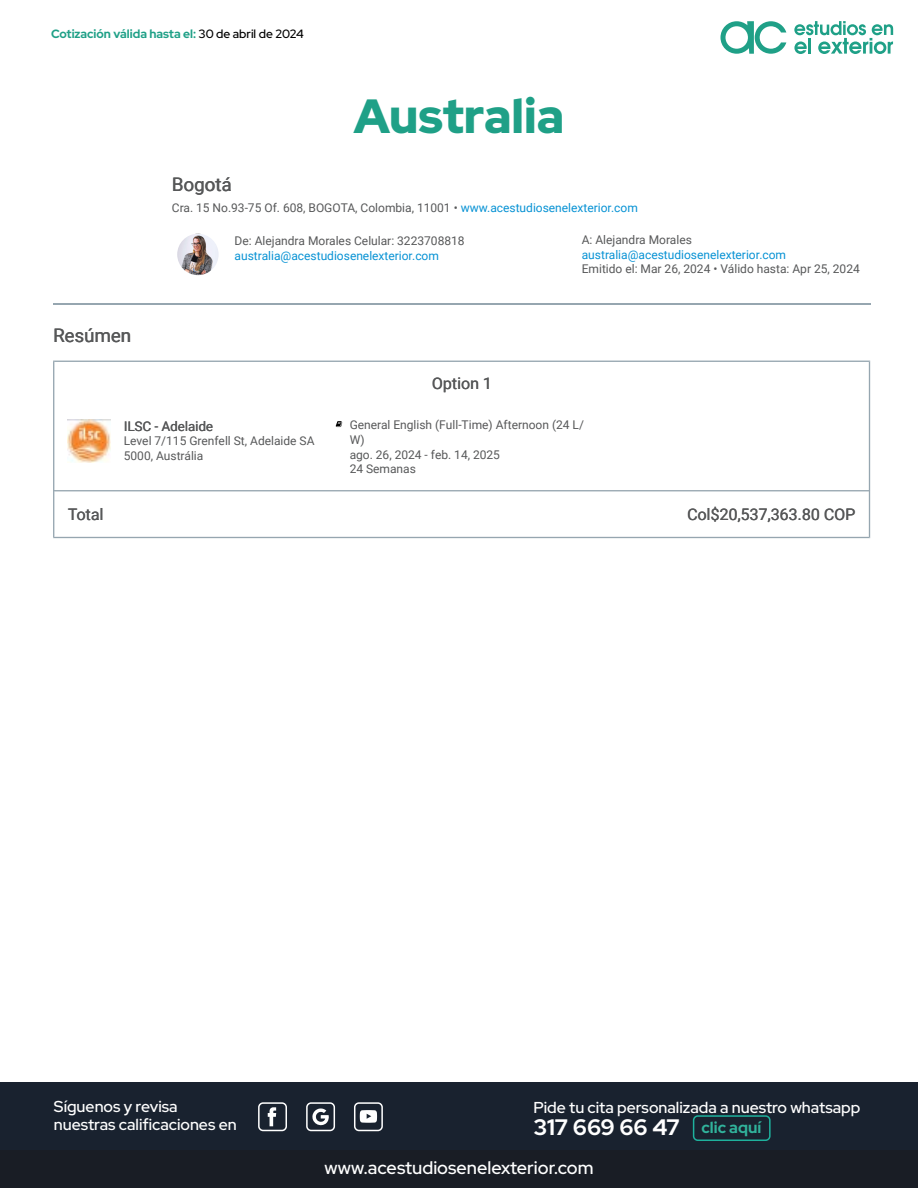
<style>
.page{position:relative;width:918px;height:1188px;background:#fff}
.page>*{position:absolute;margin:0;border:0;box-sizing:border-box;transform-origin:0 0}
.t1{font:900 48px "Red Hat Display";color:#1fa087}
.t2{font:700 22.35px "Red Hat Display";color:#fff}
.t3{font:18.75px "Roboto";color:#575859}
.t4{font:500 18px "Red Hat Display";color:#fff}
.t5{font:16.05px "Roboto";color:#575859}
.t6{font:500 15.75px/17.1px "Red Hat Display";color:#fff}
.t7{font:13.35px "Roboto";color:#575859}
.t8{font:12px/14.7px "Roboto";color:#575859}
.t9{font:12px "Roboto";color:#0792d4}
.t10{font:700 12px "Red Hat Display";color:#1fa087}
.s1{font-weight:500;color:#000}
.s2{color:#0792d4}
.s3{font-size:15.75px;color:#31b39c}
</style>
<div class="page">
<svg style="left:794px;top:21px;width:99px;height:33px"></svg>
<svg style="left:720px;top:21px;width:66px;height:33px"></svg>
<div style="left:1px;top:1082px;width:917px;height:106px;background:#19222f"></div>
<div style="left:1px;top:1150px;width:917px;height:38px;background:#191d25"></div>
<svg style="left:268px;top:1107px;width:8px;height:19px"></svg>
<svg style="left:312px;top:1108px;width:17px;height:18px"></svg>
<div style="left:258px;top:1102px;width:29px;height:29px;border:2px solid #fff;border-radius:4px"></div>
<div style="left:306px;top:1102px;width:29px;height:29px;border:2px solid #fff;border-radius:4px"></div>
<div style="left:354px;top:1102px;width:29px;height:29px;border:2px solid #fff;border-radius:4px"></div>
<div style="left:693px;top:1115px;width:78px;height:26px;border:2px solid #1eb19d;border-radius:4px"></div>
<svg style="left:360px;top:1110px;width:17px;height:13px"></svg>
<svg style="left:177px;top:234px;width:42px;height:41px"></svg>
<hr style="left:53px;top:303px;width:817px;height:2px;background:#96a6b0">
<svg style="left:53px;top:361px;width:817px;height:177px"></svg>
<img style="left:68px;top:419px;width:42px;height:43px">
<p class="t10" style="left:51px;top:26px;width:254px">Cotización válida hasta el: <span class="s1">30 de abril de 2024</span></p>
<h1 class="t1" style="left:354px;top:84px;width:212px">Australia</h1>
<h3 class="t3" style="left:53px;top:322px;width:79px">Resœmen</h3>
<h3 class="t3" style="left:172px;top:171px;width:61px">Bogot‡</h3>
<p class="t8" style="left:172px;top:200px;width:468px">Cra. 15 No.93-75 Of. 608, BOGOTA, Colombia, 11001 ¥ <span class="s2">www.acestudiosenelexterior.com</span></p>
<p class="t8" style="left:235px;top:233px;width:232px">De: Alejandra Morales Celular: 3223708818</p>
<p class="t9" style="left:235px;top:247px;width:206px">australia@acestudiosenelexterior.com</p>
<p class="t8" style="left:582px;top:232px;width:112px">A: Alejandra Morales</p>
<p class="t9" style="left:582px;top:246px;width:206px">australia@acestudiosenelexterior.com</p>
<p class="t8" style="left:582px;top:261px;width:280px">Emitido el: Mar 26, 2024 ¥ V‡lido hasta: Apr 25, 2024</p>
<h3 class="t5" style="left:432px;top:372px;width:62px">Option 1</h3>
<p class="t7" style="left:124px;top:416px;width:91px">ILSC - Adelaide</p>
<p class="t8" style="left:124px;top:433px;width:192px">Level 7/115 Grenfell St, Adelaide SA<br>5000, Austr‡lia</p>
<p class="t8" style="left:350px;top:417px;width:236px">General English (Full-Time) Afternoon (24 L/<br>W)<br>ago. 26, 2024 - feb. 14, 2025<br>24 Semanas</p>
<h3 class="t5" style="left:68px;top:503px;width:37px">Total</h3>
<h3 class="t5" style="left:687px;top:503px;width:170px">Col$20,537,363.80 COP</h3>
<h3 class="t6" style="left:54px;top:1098px;width:184px">Síguenos y revisa nuestras calificaciones en</h3>
<h3 class="t6" style="left:533px;top:1098px;width:329px">Pide tu cita personalizada a nuestro whatsapp</h3>
<h2 class="t2" style="left:533px;top:1113px;width:229px">317 669 66 47 <span class="s3">clic aquí</span></h2>
<h3 class="t4" style="left:324px;top:1156px;width:271px">www.acestudiosenelexterior.com</h3>
</div>
